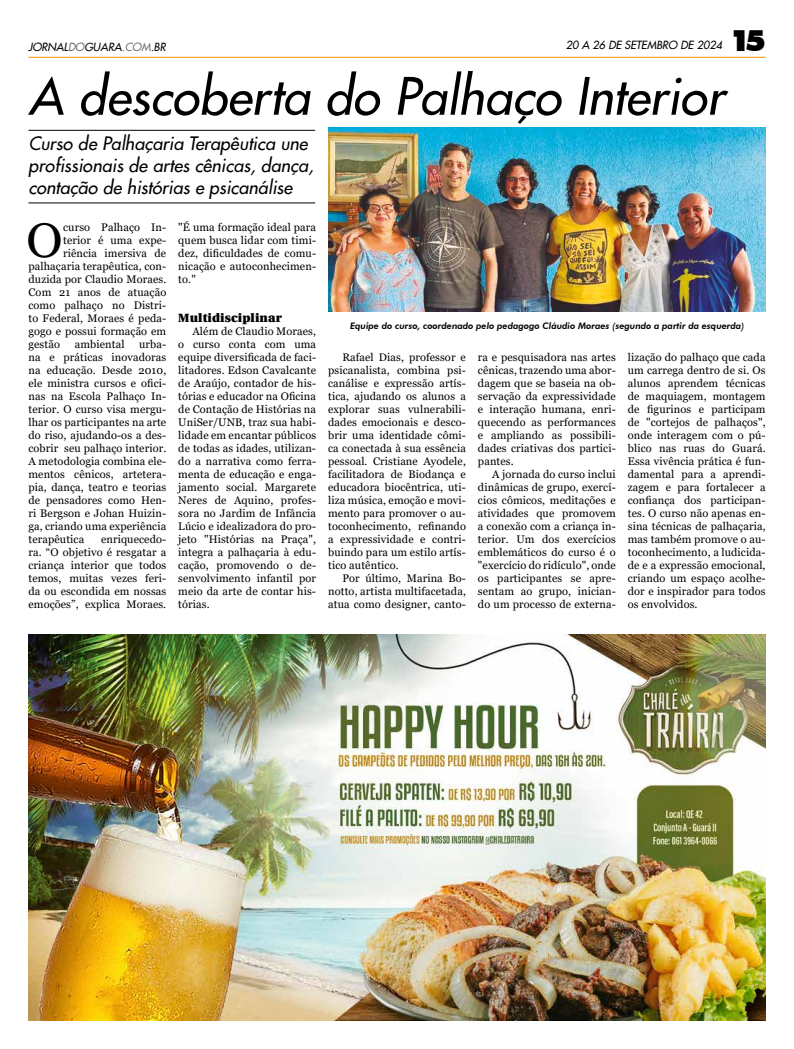
<style>
.page{position:relative;width:794px;height:1049px;background:#fff}
.page>*{position:absolute;margin:0;border:0;box-sizing:border-box;transform-origin:0 0}
.t1{font:italic 50px "Futura 2";color:#000}
.t2{font:48.5px "Georgia";color:#000}
.t3{font:900 29.6px "Futura BT";color:#000}
.t4{font:italic 18px/22px "Futura 2";color:#000}
.t5{font:900 12px "Utopia";letter-spacing:.01em;color:#000}
.t6{font:11px/13px "Georgia";letter-spacing:.01em;color:#000;text-align:justify}
.t7{font:italic 11px "Futura 2";color:#000}
.t8{font:italic 800 9px "Futura BT";color:#000}
.s1{color:#706f6f}
</style>
<div class="page">
<hr style="left:28px;top:57px;width:737px;height:1px;background:#f39200">
<hr style="left:637px;top:1020px;width:128px;height:1px;background:#f39200">
<hr style="left:28px;top:130px;width:287px;height:1px;background:#000">
<hr style="left:28px;top:203px;width:287px;height:1px;background:#000">
<img style="left:28px;top:635px;width:737px;height:385px">
<img style="left:329px;top:127px;width:436px;height:185px">
<p class="t7" style="left:28px;top:39px;width:139px">JORNAL<span class="s1">DO</span>GUARA<span class="s1">.COM</span>.BR</p>
<p class="t7" style="left:566px;top:37px;width:158px">20 A 26 DE SETEMBRO DE 2024</p>
<h3 class="t3" style="left:730px;top:22px;width:37px">15</h3>
<h1 class="t1" style="left:28px;top:63px;width:697px">A descoberta do Palhaço Interior</h1>
<h3 class="t4" style="left:28px;top:132px;width:286px">Curso de Palhaçaria Terapêutica une profissionais de artes cênicas, dança, contação de histórias e psicanálise</h3>
<h2 class="t2" style="left:27px;top:211px;width:38px">O</h2>
<p class="t6" style="left:63px;top:221px;width:105px">curso Palhaço In-</p>
<p class="t6" style="left:178px;top:221px;width:139px">"É uma formação ideal para quem busca lidar com timi&shy;dez, dificuldades de comu&shy;nicação e autoconhecimen&shy;to."</p>
<p class="t5" style="left:178px;top:311px;width:105px">Multidisciplinar</p>
<p class="t6" style="left:178px;top:325px;width:139px;text-indent:14px">Além de Claudio Moraes, o curso conta com uma equipe diversificada de faci&shy;litadores. Edson Cavalcante de Araújo, contador de his&shy;tórias e educador na Oficina de Contação de Histórias na UniSer/UNB, traz sua habi&shy;lidade em encantar públicos de todas as idades, utilizan&shy;do a narrativa como ferra&shy;menta de educação e enga&shy;jamento social. Margarete Neres de Aquino, profes&shy;sora no Jardim de Infância Lúcio e idealizadora do pro&shy;jeto "Histórias na Praça", integra a palhaçaria à edu&shy;cação, promovendo o de&shy;senvolvimento infantil por meio da arte de contar his&shy;tórias.</p>
<p class="t6" style="left:63px;top:234px;width:105px">terior é uma expe-</p>
<p class="t6" style="left:63px;top:247px;width:105px">riência imersiva de</p>
<p class="t6" style="left:28px;top:260px;width:139px">palhaçaria terapêutica, con-</p>
<p class="t6" style="left:28px;top:273px;width:139px">duzida por Claudio Moraes.</p>
<p class="t6" style="left:28px;top:286px;width:139px">Com 21 anos de atuação</p>
<p class="t6" style="left:28px;top:299px;width:139px">como palhaço no Distri-</p>
<p class="t6" style="left:28px;top:312px;width:139px">to Federal, Moraes é peda-</p>
<p class="t6" style="left:28px;top:325px;width:139px">gogo e possui formação em</p>
<p class="t6" style="left:28px;top:338px;width:33px">gestão</p>
<p class="t6" style="left:75px;top:338px;width:51px">ambiental</p>
<p class="t8" style="left:350px;top:320px;width:396px">Equipe do curso, coordenado pelo pedagogo Cláudio Moraes (segundo a partir da esquerda)</p>
<p class="t6" style="left:28px;top:338px;width:139px;text-indent:111px">urba&shy;na e práticas inovadoras na educação. Desde 2010, ele ministra cursos e ofici&shy;nas na Escola Palhaço In&shy;terior. O curso visa mergu&shy;lhar os participantes na arte do riso, ajudando-os a des&shy;cobrir seu palhaço interior.<br>A metodologia combina ele&shy;mentos cênicos, artetera&shy;pia, dança, teatro e teorias de pensadores como Hen&shy;ri Bergson e Johan Huizin&shy;ga, criando uma experiência terapêutica</p>
<p class="t6" style="left:328px;top:351px;width:139px;text-indent:14px">Rafael Dias, professor e psicanalista, combina psi&shy;canálise e expressão artís&shy;tica, ajudando os alunos a explorar suas vulnerabili&shy;dades emocionais e desco&shy;brir uma identidade cômi&shy;ca conectada à sua essência pessoal. Cristiane Ayodele, facilitadora de Biodança e educadora biocêntrica, uti&shy;liza música, emoção e movi&shy;mento para promover o au&shy;toconhecimento, refinando a expressividade e contri&shy;buindo para um estilo artís&shy;tico autêntico.</p>
<p class="t6" style="left:328px;top:572px;width:139px;text-indent:14px">Por último, Marina Bo&shy;notto, artista multifacetada, atua como designer, canto-</p>
<p class="t6" style="left:478px;top:351px;width:139px">ra e pesquisadora nas artes cênicas, trazendo uma abor&shy;dagem que se baseia na ob&shy;servação da expressividade e interação humana, enri&shy;quecendo as performances e ampliando as possibili&shy;dades criativas dos partici&shy;pantes.</p>
<p class="t6" style="left:478px;top:468px;width:139px;text-indent:14px">A jornada do curso inclui dinâmicas de grupo, exercí&shy;cios cômicos, meditações e atividades que promovem a conexão com a criança in&shy;terior. Um dos exercícios emblemáticos do curso é o "exercício do ridículo", onde os participantes se apre&shy;sentam ao grupo, inician&shy;do um processo de externa-</p>
<p class="t6" style="left:628px;top:351px;width:139px">lização do palhaço que cada um carrega dentro de si. Os alunos aprendem técnicas de maquiagem, montagem de figurinos e participam de "cortejos de palhaços", onde interagem com o pú&shy;blico nas ruas do Guará.<br>Essa vivência prática é fun&shy;damental para a aprendi&shy;zagem e para fortalecer a confiança dos participan&shy;tes. O curso não apenas en&shy;sina técnicas de palhaçaria, mas também promove o au&shy;toconhecimento, a ludicida&shy;de e a expressão emocional, criando um espaço acolhe&shy;dor e inspirador para todos os envolvidos.</p>
<p class="t6" style="left:28px;top:533px;width:139px;text-indent:73px">enriquecedo&shy;ra. “O objetivo é resgatar a criança interior que todos temos, muitas vezes feri&shy;da ou escondida em nossas emoções”, explica Moraes.</p>
</div>
